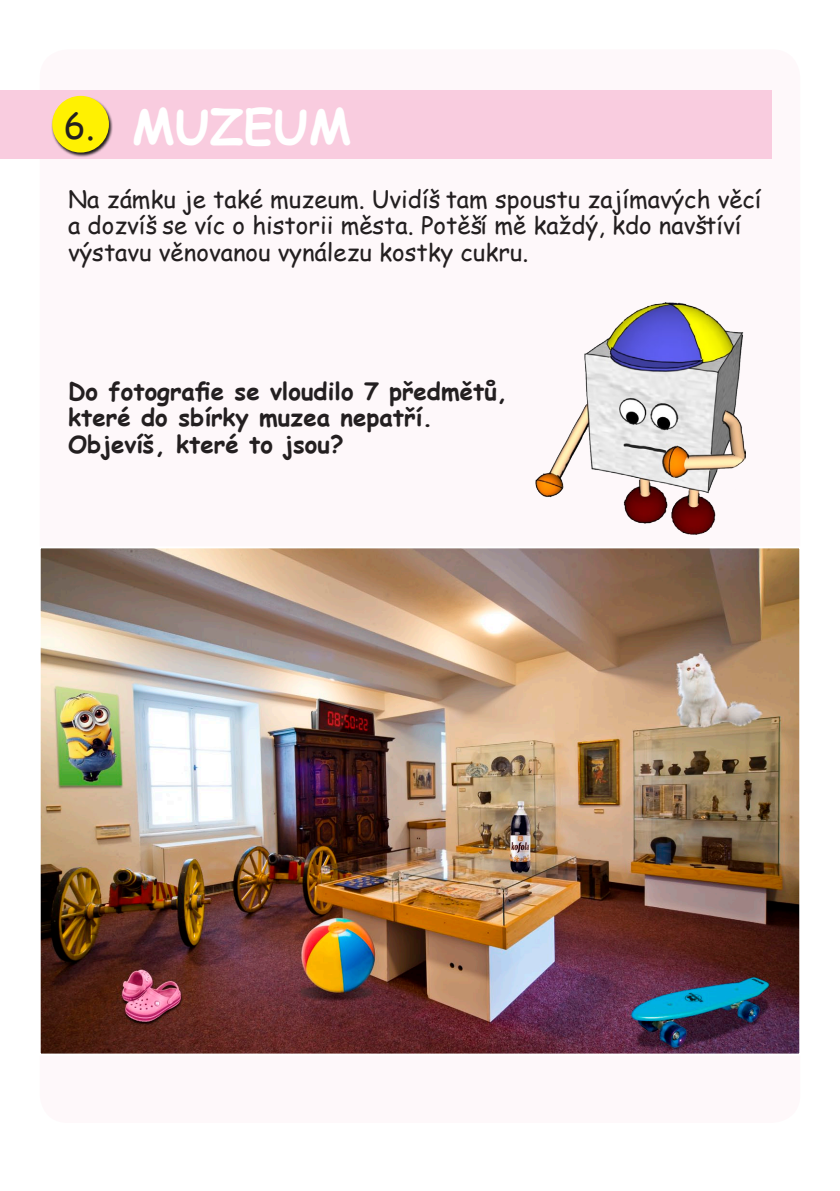
<style>
.page{position:relative;width:840px;height:1191px;background:#fff}
.page>*{position:absolute;margin:0;border:0;box-sizing:border-box;transform-origin:0 0}
.t1{font:700 48px "Comic Sans MS";color:#fff}
.t2{font:36px "Comic Sans MS";color:#231f20}
.t3{font:24px/26.4px "Comic Sans MS";color:#231f20}
.t4{font:700 24px "Comic Sans MS";color:#231f20}
</style>
<div class="page">
<div style="left:40px;top:49px;width:759px;height:1074px;background:#fef8fa;border-radius:28px"></div>
<div style="left:0;top:90px;width:771px;height:68px;background:#f9ccdf"></div>
<img style="left:42px;top:549px;width:755px;height:503px">
<img style="left:535px;top:303px;width:210px;height:231px">
<svg style="left:51px;top:96px;width:62px;height:61px"></svg>
<div style="left:52px;top:96px;width:57px;height:57px;background:#fff101;border-radius:50%"></div>
<p class="t2" style="left:64px;top:99px;width:32px">6.</p>
<p class="t1" style="left:132px;top:91px;width:220px">MUZEUM</p>
<p class="t3" style="left:68px;top:185px;width:694px">Na zámku je také muzeum. Uvidíš tam spoustu zajímavých věcí a dozvíš se víc o historii města. Potěší mě každý, kdo navštíví výstavu věnovanou vynálezu kostky cukru.</p>
<p class="t4" style="left:68px;top:373px;width:440px">Do fotografie se vloudilo 7 předmětů,</p>
<p class="t4" style="left:68px;top:400px;width:366px">které do sbírky muzea nepatří.</p>
<p class="t4" style="left:68px;top:426px;width:277px">Objevíš, které to jsou?</p>
</div>
